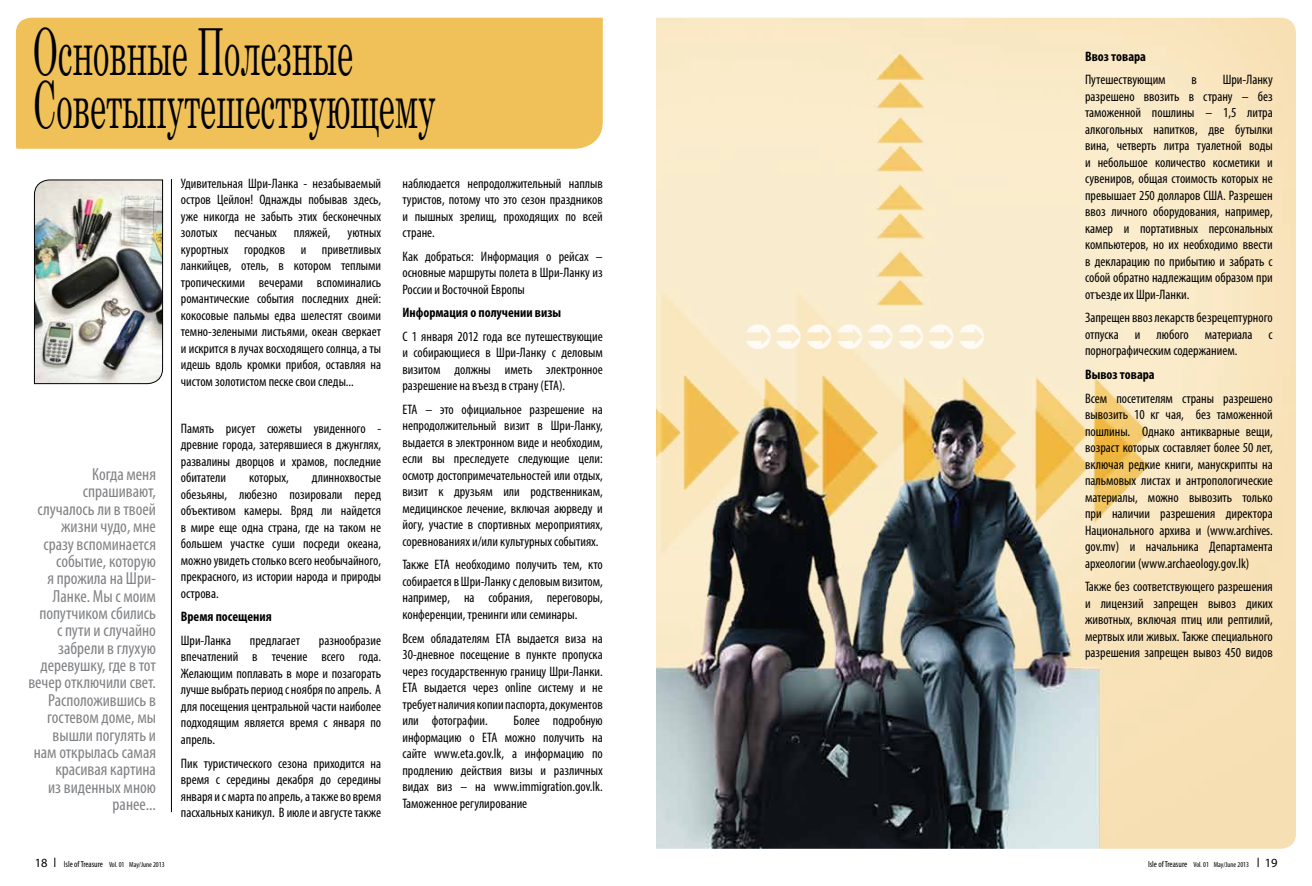
<style>
.page{position:relative;width:1312px;height:886px;background:#fff}
.page>*{position:absolute;margin:0;border:0;box-sizing:border-box;transform-origin:0 0}
.t1{font:65px/53.8px "Century";color:#000;scale:.5 1}
.t2{font:condensed 17.5px/17.4px "Myriad Pro";color:#808285;text-align:right}
.t3{font:condensed 13.75px/16.5px "Myriad Pro";color:#000;text-align:justify}
.t4{font:700 condensed 13.75px "Myriad Pro";color:#000}
.t5{font:12.5px "Myriad Pro";color:#000}
.t6{font:condensed 7.5px "Myriad Pro";color:#000}
.s1{font-size:8.75px}
</style>
<div class="page">
<img style="left:656px;top:18px;width:639px;height:831px">
<div style="left:16px;top:18px;width:586px;height:131px;background:#f0c158"></div>
<hr style="left:171px;top:179px;width:1px;height:633px;background:#000">
<img style="left:34px;top:179px;width:129px;height:205px">
<svg style="left:745px;top:323px;width:25px;height:26px"></svg>
<svg style="left:776px;top:323px;width:24px;height:26px"></svg>
<svg style="left:806px;top:323px;width:25px;height:26px"></svg>
<svg style="left:837px;top:323px;width:24px;height:26px"></svg>
<svg style="left:868px;top:323px;width:24px;height:26px"></svg>
<svg style="left:898px;top:323px;width:24px;height:26px"></svg>
<svg style="left:929px;top:323px;width:24px;height:26px"></svg>
<svg style="left:959px;top:323px;width:24px;height:26px"></svg>
<h1 class="t1" style="left:33px;top:19px;width:806px">Основные Полезные<br>Советыпутешествующему</h1>
<p class="t3" style="left:181px;top:175px;width:202px">Удивительная Шри-Ланка - незабываемый остров Цейлон! Однажды побывав здесь, уже никогда не забыть этих бесконечных золотых песчаных пляжей, уютных курортных городков и приветливых ланкийцев, отель, в котором теплыми тропическими вечерами вспоминались романтические события последних дней: кокосовые пальмы едва шелестят своими темно-зелеными листьями, океан сверкает и искрится в лучах восходящего солнца, а ты идешь вдоль кромки прибоя, оставляя на чистом золотистом песке свои следы...</p>
<p class="t3" style="left:181px;top:420px;width:202px">Память рисует сюжеты увиденного - древние города, затерявшиеся в джунглях, развалины дворцов и храмов, последние обитатели</p>
<p class="t3" style="left:402px;top:175px;width:202px">наблюдается непродолжительный наплыв туристов, потому что это сезон праздников и пышных зрелищ, проходящих по всей стране.</p>
<p class="t3" style="left:402px;top:248px;width:202px">Как добраться: Информация о рейсах – основные маршруты полета в Шри-Ланку из России и Восточной Европы</p>
<p class="t4" style="left:402px;top:304px;width:160px">Информация о получении визы</p>
<p class="t3" style="left:402px;top:328px;width:202px">С 1 января 2012 года все путешествующие и собирающиеся в Шри-Ланку с деловым визитом должны иметь электронное разрешение на въезд в страну (ETA).</p>
<p class="t3" style="left:402px;top:401px;width:202px">ETA – это официальное разрешение на непродолжительный визит в Шри-Ланку, выдается в электронном виде и необходим, если вы преследуете следующие цели: осмотр достопримечательностей или отдых, визит к друзьям или родственникам, медицинское лечение, включая аюрведу и йогу, участие в спортивных мероприятиях, соревнованиях и/или культурных событиях.</p>
<p class="t3" style="left:402px;top:556px;width:202px">Также ETA необходимо получить тем, кто собирается в Шри-Ланку с деловым визитом, например, на собрания, переговоры, конференции, тренинги или семинары.</p>
<p class="t3" style="left:402px;top:629px;width:202px">Всем обладателям ETA выдается виза на 30-дневное посещение в пункте пропуска через государственную границу Шри-Ланки.<br>ETA выдается через online систему и не требует наличия копии паспорта, документов или фотографии.</p>
<p class="t2" style="left:28px;top:465px;width:129px">Когда меня спрашивают, случалось ли в твоей жизни чудо, мне сразу вспоминается событие, которую<br>я прожила на Шри-<br>Ланке. Мы с моим попутчиком сбились<br>с пути и случайно забрели в глухую деревушку, где в тот вечер отключили свет.<br>Расположившись в гостевом доме, мы вышли погулять и нам открылась самая красивая картина<br>из виденных мною ранее...</p>
<p class="t3" style="left:181px;top:469px;width:202px;text-indent:131px">длиннохвостые обезьяны, любезно позировали перед объективом камеры. Вряд ли найдется в мире еще одна страна, где на таком не большем участке суши посреди океана, можно увидеть столько всего необычайного, прекрасного, из истории народа и природы острова.</p>
<p class="t4" style="left:181px;top:608px;width:92px">Время посещения</p>
<p class="t3" style="left:181px;top:632px;width:52px">Шри-Ланка</p>
<p class="t3" style="left:250px;top:632px;width:52px">предлагает</p>
<p class="t3" style="left:249px;top:469px;width:41px">которых,</p>
<p class="t3" style="left:181px;top:632px;width:202px;text-indent:138px">разнообразие впечатлений в течение всего года.<br>Желающим поплавать в море и позагорать лучше выбрать период с ноября по апрель. А для посещения центральной части наиболее подходящим является время с января по апрель.</p>
<p class="t3" style="left:181px;top:754px;width:202px">Пик туристического сезона приходится на время с середины декабря до середины января и с марта по апрель, а также во время пасхальных каникул. В июле и августе также</p>
<p class="t3" style="left:402px;top:712px;width:202px;text-indent:111px">Более подробную информацию о ETA можно получить на сайте www.eta.gov.lk, а информацию по продлению действия визы и различных видах виз – на www.immigration.gov.lk.<br>Таможенное регулирование</p>
<p class="t4" style="left:1084px;top:48px;width:63px">Ввоз товара</p>
<p class="t3" style="left:1084px;top:71px;width:82px">Путешествующим</p>
<p class="t3" style="left:1191px;top:71px;width:7px">в</p>
<p class="t3" style="left:1084px;top:71px;width:189px;text-indent:138px">Шри-Ланку разрешено ввозить в страну – без таможенной пошлины – 1,5 литра алкогольных напитков, две бутылки вина, четверть литра туалетной воды и небольшое количество косметики и сувениров, общая стоимость которых не превышает 250 долларов США. Разрешен ввоз личного оборудования, например, камер и портативных персональных компьютеров, но их необходимо ввести в декларацию по прибытию и забрать с собой обратно надлежащим образом при отъезде их Шри-Ланки.</p>
<p class="t3" style="left:1084px;top:309px;width:189px">Запрещен ввоз лекарств безрецептурного отпуска и любого материала с порнографическим содержанием.</p>
<p class="t4" style="left:1084px;top:366px;width:71px">Вывоз товара</p>
<p class="t3" style="left:1084px;top:390px;width:189px">Всем посетителям страны разрешено вывозить 10 кг чая, без таможенной пошлины. Однако антикварные вещи, возраст которых составляет более 50 лет, включая редкие книги, манускрипты на пальмовых листах и антропологические материалы, можно вывозить только при наличии разрешения директора Национального архива и (www.archives. gov.mv) и начальника Департамента археологии (www.archaeology.gov.lk)</p>
<p class="t3" style="left:1084px;top:578px;width:189px">Также без соответствующего разрешения и лицензий запрещен вывоз диких животных, включая птиц или рептилий, мертвых или живых. Также специального разрешения запрещен вывоз 450 видов</p>
<p class="t5" style="left:35px;top:855px;width:14px">18</p>
<p class="t6" style="left:64px;top:860px;width:102px"><span class="s1">Isle of Treasure</span> Vol. 01 May/June 2013</p>
<p class="t6" style="left:1147px;top:860px;width:102px"><span class="s1">Isle of Treasure</span> Vol. 01 May/June 2013</p>
<p class="t5" style="left:1264px;top:855px;width:14px">19</p>
</div>
